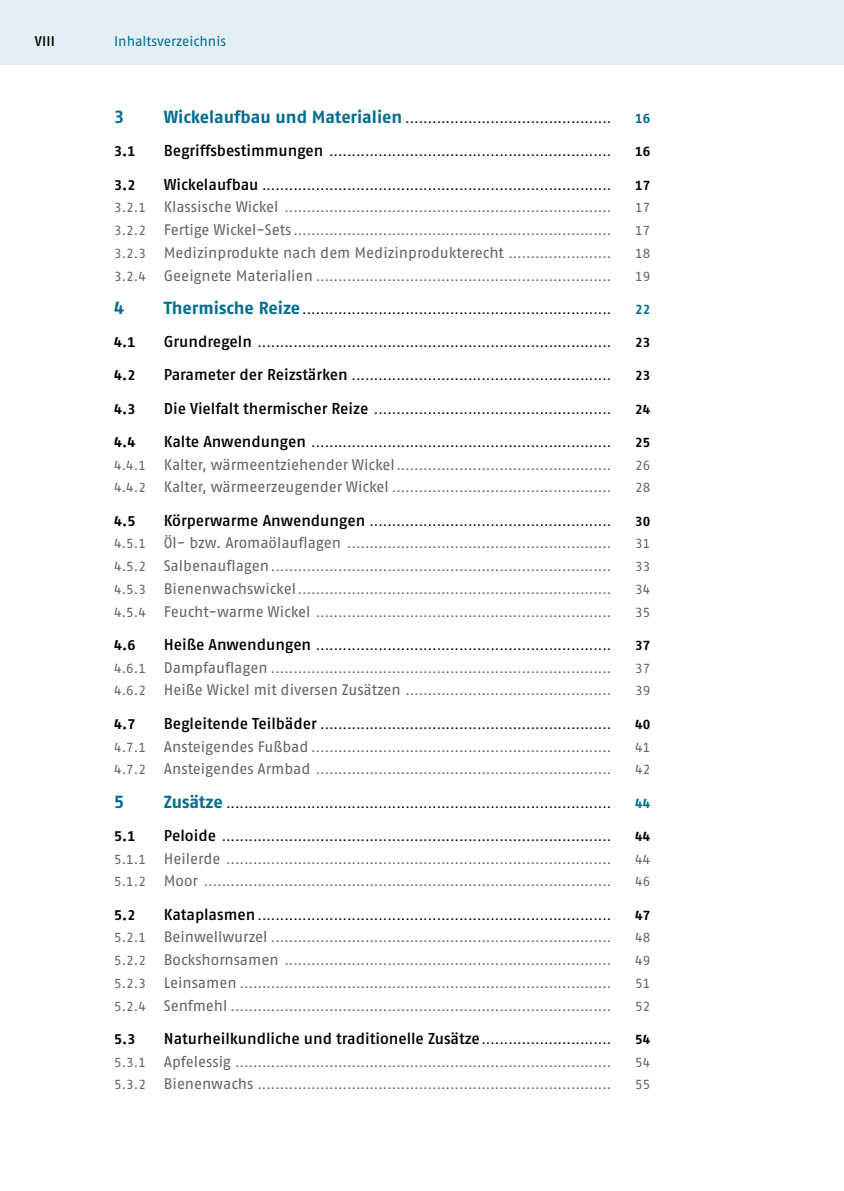
<style>
.page{position:relative;width:844px;height:1191px;background:#fff}
.page>*{position:absolute;margin:0;border:0;box-sizing:border-box;transform-origin:0 0}
.AUD_toc_h1{font:700 17.5px "Fago Pro";color:#006b8d}
.AUD_toc_h2{font:600 15.75px "Fago Pro";color:#000}
.AUD_toc_h3{font:15.4px "Fago Pro";color:#646363}
.AUD_toc_h2-2{font:700 14px "Fago Pro";color:#000}
.t1{font:14px "Fago Pro";color:#006b8d}
.t2{font:600 14px "Fago Pro";color:#000}
.AUD_toc_h3-2{font:13.12px "Fago Pro";color:#646363}
.AUD_toc_h2-3{font:13.12px "Fago Pro";color:#000}
.AUD_toc_h1-2{font:13.12px "Fago Pro";color:#000}
.AUD_toc_h2-4{font:700 13.12px "Fago Pro";color:#000}
.AUD_toc_h1-3{font:700 13.12px "Fago Pro";color:#006b8d}
.s1{font-weight:700;font-size:17.5px;color:#006b8d}
.s2{font-weight:600;font-size:15.75px}
.s3{font-size:15.4px}
.s4{font-size:13.12px}
.s5{font-weight:400;font-size:13.12px}
</style>
<div class="page">
<div style="left:114px;top:0;width:729px;height:64px;background:#e3eff5"></div>
<div style="left:0;top:0;width:114px;height:64px;background:#e3eff5"></div>
<p class="t2" style="left:35px;top:32px;width:22px">VIII</p>
<p class="t1" style="left:114px;top:32px;width:113px">Inhaltsverzeichnis</p>
<p class="AUD_toc_h1" style="left:114px;top:106px;width:12px">3</p>
<p class="AUD_toc_h1-2" style="left:164px;top:111px;width:449px"><span class="s1">Wickelaufbau und Materialien</span> ..............................................</p>
<p class="AUD_toc_h1-3" style="left:635px;top:111px;width:17px">16</p>
<p class="AUD_toc_h2-2" style="left:114px;top:143px;width:23px">3.1</p>
<p class="AUD_toc_h2-3" style="left:164px;top:144px;width:449px"><span class="s2">Begriffsbestimmungen</span> ...............................................................</p>
<p class="AUD_toc_h2-4" style="left:635px;top:144px;width:17px">16</p>
<p class="AUD_toc_h2-2" style="left:114px;top:176px;width:23px">3.2</p>
<p class="AUD_toc_h2-3" style="left:164px;top:177px;width:449px"><span class="s2">Wickelaufbau</span> ..............................................................................</p>
<p class="AUD_toc_h2-4" style="left:635px;top:177px;width:17px">17</p>
<p class="AUD_toc_h3-2" style="left:114px;top:200px;width:498px">3.2.1 <span class="s3">Klassische Wickel</span> .........................................................................</p>
<p class="AUD_toc_h3-2" style="left:635px;top:200px;width:17px">17</p>
<p class="AUD_toc_h3-2" style="left:114px;top:223px;width:498px">3.2.2 <span class="s3">Fertige Wickel-Sets</span> .......................................................................</p>
<p class="AUD_toc_h3-2" style="left:635px;top:223px;width:17px">17</p>
<p class="AUD_toc_h3" style="left:114px;top:243px;width:498px"><span class="s4">3.2.3</span> Medizinprodukte nach dem Medizinprodukterecht <span class="s4">.......................</span></p>
<p class="AUD_toc_h3-2" style="left:635px;top:245px;width:17px">18</p>
<p class="AUD_toc_h3-2" style="left:114px;top:268px;width:498px">3.2.4 <span class="s3">Geeignete Materialien</span> ..................................................................</p>
<p class="AUD_toc_h3-2" style="left:635px;top:268px;width:17px">19</p>
<p class="AUD_toc_h1" style="left:114px;top:297px;width:12px">4</p>
<p class="AUD_toc_h1-2" style="left:164px;top:301px;width:449px"><span class="s1">Thermische Reize</span>.....................................................................</p>
<p class="AUD_toc_h1-3" style="left:635px;top:301px;width:17px">22</p>
<p class="AUD_toc_h2-2" style="left:114px;top:334px;width:23px">4.1</p>
<p class="AUD_toc_h2-3" style="left:164px;top:335px;width:449px"><span class="s2">Grundregeln</span> ...............................................................................</p>
<p class="AUD_toc_h2-4" style="left:635px;top:335px;width:17px">23</p>
<p class="AUD_toc_h2-2" style="left:114px;top:367px;width:23px">4.2</p>
<p class="AUD_toc_h2-3" style="left:164px;top:368px;width:449px"><span class="s2">Parameter der Reizstärken</span> ..........................................................</p>
<p class="AUD_toc_h2-4" style="left:635px;top:368px;width:17px">23</p>
<p class="AUD_toc_h2-2" style="left:114px;top:400px;width:23px">4.3</p>
<p class="AUD_toc_h2-3" style="left:164px;top:401px;width:449px"><span class="s2">Die Vielfalt thermischer Reize</span> .....................................................</p>
<p class="AUD_toc_h2-4" style="left:635px;top:401px;width:17px">24</p>
<p class="AUD_toc_h2-2" style="left:114px;top:433px;width:23px">4.4</p>
<p class="AUD_toc_h2-3" style="left:164px;top:434px;width:449px"><span class="s2">Kalte Anwendungen</span> ...................................................................</p>
<p class="AUD_toc_h2-4" style="left:635px;top:434px;width:17px">25</p>
<p class="AUD_toc_h3-2" style="left:114px;top:457px;width:498px">4.4.1 <span class="s3">Kalter, wärmeentziehender Wickel</span>................................................</p>
<p class="AUD_toc_h3-2" style="left:635px;top:457px;width:17px">26</p>
<p class="AUD_toc_h3-2" style="left:114px;top:480px;width:498px">4.4.2 <span class="s3">Kalter, wärmeerzeugender Wickel</span> .................................................</p>
<p class="AUD_toc_h3-2" style="left:635px;top:480px;width:17px">28</p>
<p class="AUD_toc_h2-2" style="left:114px;top:512px;width:23px">4.5</p>
<p class="AUD_toc_h2-3" style="left:164px;top:513px;width:449px"><span class="s2">Körperwarme Anwendungen</span> ......................................................</p>
<p class="AUD_toc_h2-4" style="left:635px;top:513px;width:17px">30</p>
<p class="AUD_toc_h3-2" style="left:114px;top:536px;width:498px">4.5.1 <span class="s3">Öl- bzw. Aromaölauflagen</span> ...........................................................</p>
<p class="AUD_toc_h3-2" style="left:635px;top:536px;width:17px">31</p>
<p class="AUD_toc_h3-2" style="left:114px;top:559px;width:498px">4.5.2 <span class="s3">Salbenauflagen</span>............................................................................</p>
<p class="AUD_toc_h3-2" style="left:635px;top:559px;width:17px">33</p>
<p class="AUD_toc_h3-2" style="left:114px;top:581px;width:498px">4.5.3 <span class="s3">Bienenwachswickel</span>......................................................................</p>
<p class="AUD_toc_h3-2" style="left:635px;top:581px;width:17px">34</p>
<p class="AUD_toc_h3-2" style="left:114px;top:604px;width:498px">4.5.4 <span class="s3">Feucht-warme Wickel</span> ..................................................................</p>
<p class="AUD_toc_h3-2" style="left:635px;top:604px;width:17px">35</p>
<p class="AUD_toc_h2-2" style="left:114px;top:636px;width:23px">4.6</p>
<p class="AUD_toc_h2-3" style="left:164px;top:637px;width:449px"><span class="s2">Heiße Anwendungen</span> ..................................................................</p>
<p class="AUD_toc_h2-4" style="left:635px;top:637px;width:17px">37</p>
<p class="AUD_toc_h3-2" style="left:114px;top:660px;width:498px">4.6.1 <span class="s3">Dampfauflagen</span> ............................................................................</p>
<p class="AUD_toc_h3-2" style="left:635px;top:660px;width:17px">37</p>
<p class="AUD_toc_h3-2" style="left:114px;top:683px;width:498px">4.6.2 <span class="s3">Heiße Wickel mit diversen Zusätzen</span> ..............................................</p>
<p class="AUD_toc_h3-2" style="left:635px;top:683px;width:17px">39</p>
<p class="AUD_toc_h2-2" style="left:114px;top:715px;width:23px">4.7</p>
<p class="AUD_toc_h2-3" style="left:164px;top:716px;width:449px"><span class="s2">Begleitende Teilbäder</span> .................................................................</p>
<p class="AUD_toc_h2-4" style="left:635px;top:716px;width:17px">40</p>
<p class="AUD_toc_h3-2" style="left:114px;top:739px;width:498px">4.7.1 <span class="s3">Ansteigendes Fußbad</span> ...................................................................</p>
<p class="AUD_toc_h3-2" style="left:635px;top:739px;width:17px">41</p>
<p class="AUD_toc_h3-2" style="left:114px;top:761px;width:498px">4.7.2 <span class="s3">Ansteigendes Armbad</span> ..................................................................</p>
<p class="AUD_toc_h3-2" style="left:635px;top:761px;width:17px">42</p>
<p class="AUD_toc_h1" style="left:114px;top:791px;width:12px">5</p>
<p class="AUD_toc_h1-2" style="left:164px;top:795px;width:449px"><span class="s1">Zusätze</span> ......................................................................................</p>
<p class="AUD_toc_h1-3" style="left:635px;top:795px;width:17px">44</p>
<p class="AUD_toc_h2-2" style="left:114px;top:827px;width:23px">5.1</p>
<p class="AUD_toc_h2-3" style="left:164px;top:828px;width:449px"><span class="s2">Peloide</span> .......................................................................................</p>
<p class="AUD_toc_h2-4" style="left:635px;top:828px;width:17px">44</p>
<p class="AUD_toc_h3-2" style="left:114px;top:851px;width:498px">5.1.1 <span class="s3">Heilerde</span> ......................................................................................</p>
<p class="AUD_toc_h3-2" style="left:635px;top:851px;width:17px">44</p>
<p class="AUD_toc_h3-2" style="left:114px;top:873px;width:498px">5.1.2 <span class="s3">Moor</span> ...........................................................................................</p>
<p class="AUD_toc_h3-2" style="left:635px;top:873px;width:17px">46</p>
<p class="AUD_toc_h2-2" style="left:114px;top:906px;width:23px">5.2</p>
<p class="AUD_toc_h2-3" style="left:164px;top:907px;width:449px"><span class="s2">Kataplasmen</span> ...............................................................................</p>
<p class="AUD_toc_h2-4" style="left:635px;top:907px;width:17px">47</p>
<p class="AUD_toc_h3-2" style="left:114px;top:929px;width:498px">5.2.1 <span class="s3">Beinwellwurzel</span> ............................................................................</p>
<p class="AUD_toc_h3-2" style="left:635px;top:929px;width:17px">48</p>
<p class="AUD_toc_h3-2" style="left:114px;top:952px;width:498px">5.2.2 <span class="s3">Bockshornsamen</span> .........................................................................</p>
<p class="AUD_toc_h3-2" style="left:635px;top:952px;width:17px">49</p>
<p class="AUD_toc_h3-2" style="left:114px;top:975px;width:498px">5.2.3 <span class="s3">Leinsamen</span> ...................................................................................</p>
<p class="AUD_toc_h3-2" style="left:635px;top:975px;width:17px">51</p>
<p class="AUD_toc_h3-2" style="left:114px;top:998px;width:498px">5.2.4 <span class="s3">Senfmehl</span> .....................................................................................</p>
<p class="AUD_toc_h3-2" style="left:635px;top:998px;width:17px">52</p>
<p class="AUD_toc_h2-2" style="left:114px;top:1030px;width:23px">5.3</p>
<p class="AUD_toc_h2" style="left:164px;top:1028px;width:449px">Naturheilkundliche und traditionelle Zusätze<span class="s5">.............................</span></p>
<p class="AUD_toc_h2-4" style="left:635px;top:1031px;width:17px">54</p>
<p class="AUD_toc_h3-2" style="left:114px;top:1054px;width:498px">5.3.1 <span class="s3">Apfelessig</span> ....................................................................................</p>
<p class="AUD_toc_h3-2" style="left:635px;top:1054px;width:17px">54</p>
<p class="AUD_toc_h3-2" style="left:114px;top:1076px;width:498px">5.3.2 <span class="s3">Bienenwachs</span> ...............................................................................</p>
<p class="AUD_toc_h3-2" style="left:635px;top:1076px;width:17px">55</p>
</div>
